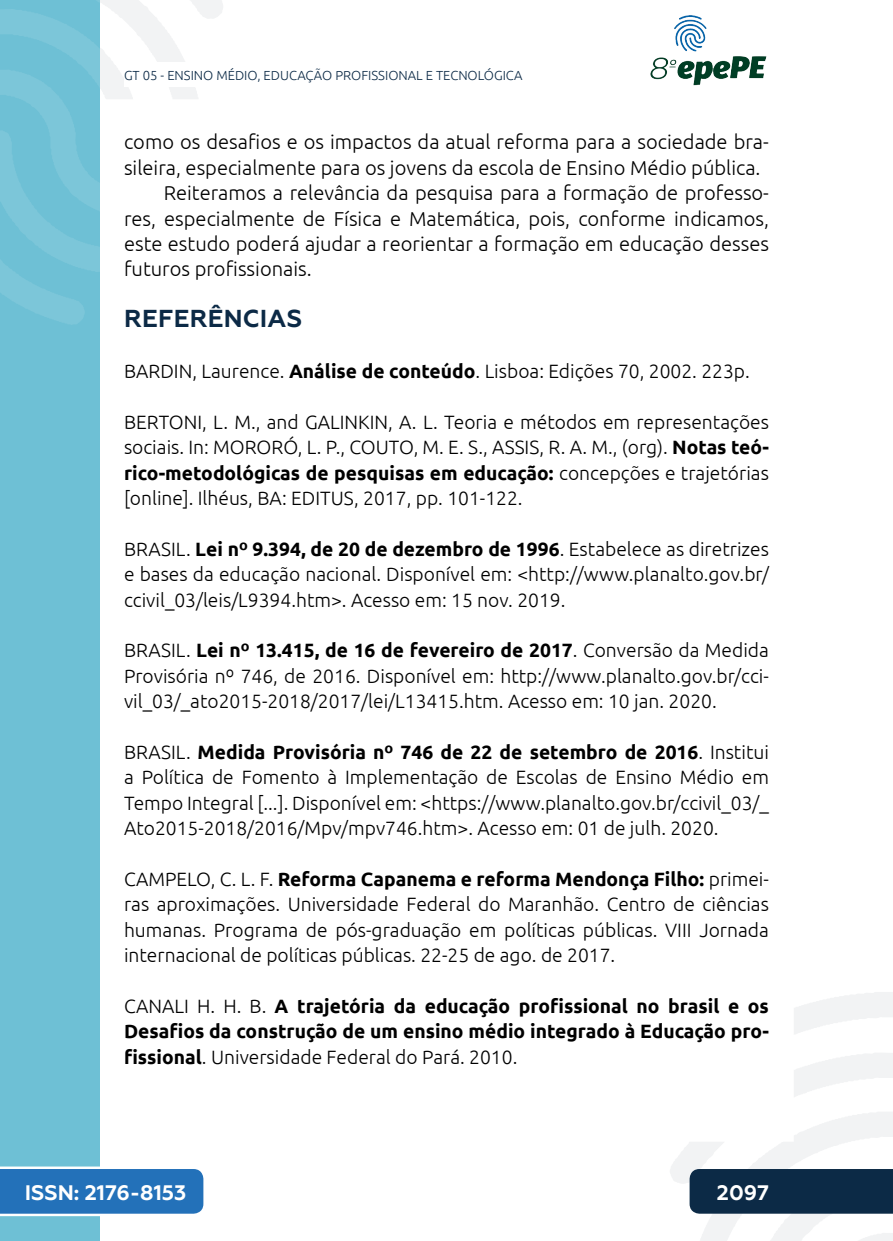
<style>
.page{position:relative;width:893px;height:1241px;background:#fff}
.page>*{position:absolute;margin:0;border:0;box-sizing:border-box;transform-origin:0 0}
._3_SUBTÍTULO{font:700 24.5px "Geometria";letter-spacing:.01em;color:#0c2a46}
.t1{font:700 21px "Geometria";color:#fff}
._5_CORPO{font:300 20.12px/25.4px "Ubuntu";color:#000}
._11_REFERENCIAS{font:300 19.25px/25.4px "Ubuntu";color:#000;text-align:justify}
._11_REFERENCIAS-2{font:700 19.25px/25.4px "Ubuntu";color:#000;text-align:justify}
.t2{font:300 13.12px "Ubuntu";color:#0c2a46}
.s1{font-weight:700}
.s2{font-weight:300}
</style>
<div class="page">
<svg style="left:670px;top:992px;width:223px;height:248px"></svg>
<svg style="left:99px;top:0;width:124px;height:324px"></svg>
<img style="left:650px;top:15px;width:117px;height:71px">
<div style="left:0;top:0;width:99px;height:1240px;background:#6ec0d5"></div>
<svg style="left:0;top:0;width:99px;height:325px"></svg>
<svg style="left:0;top:1166px;width:203px;height:49px;background:#367dbf"></svg>
<div style="left:690px;top:1168px;width:203px;height:45px;background:#0c2a46"></div>
<div style="left:124px;top:62px;width:516px;height:25px;background:#fff"></div>
<p class="t2" style="left:124px;top:67px;width:400px">GT 05 - ENSINO MÉDIO, EDUCAÇÃO PROFISSIONAL E TECNOLÓGICA</p>
<p class="_5_CORPO" style="left:124px;top:129px;width:646px">como os desafios e os impactos da atual reforma para a sociedade bra&shy;sileira, especialmente para os jovens da escola de Ensino Médio pública.</p>
<p class="_5_CORPO" style="left:124px;top:180px;width:646px;text-align:justify;text-indent:40px">Reiteramos a relevância da pesquisa para a formação de professo&shy;res, especialmente de Física e Matemática, pois, conforme indicamos, este estudo poderá ajudar a reorientar a formação em educação desses futuros profissionais.</p>
<p class="_3_SUBTÍTULO" style="left:124px;top:304px;width:179px">REFERÊNCIAS</p>
<p class="_11_REFERENCIAS" style="left:124px;top:358px;width:627px">BARDIN, Laurence. <span class="s1">Análise de conteúdo</span>. Lisboa: Edições 70, 2002. 223p.</p>
<p class="_11_REFERENCIAS" style="left:124px;top:408px;width:646px">BERTONI, L. M., and GALINKIN, A. L. Teoria e métodos em representações sociais. In: MORORÓ, L. P., COUTO, M. E. S., ASSIS, R. A. M., (org). <span class="s1">Notas teó&shy;rico-metodológicas de pesquisas em educação:</span> concepções e trajetórias [online]. Ilhéus, BA: EDITUS, 2017, pp. 101-122.</p>
<p class="_11_REFERENCIAS" style="left:124px;top:535px;width:646px">BRASIL. <span class="s1">Lei nº 9.394, de 20 de dezembro de 1996</span>. Estabelece as diretrizes e bases da educação nacional. Disponível em: &lt;http://www.planalto.gov.br/ ccivil_03/leis/L9394.htm&gt;. Acesso em: 15 nov. 2019.</p>
<p class="_11_REFERENCIAS" style="left:124px;top:637px;width:646px">BRASIL. <span class="s1">Lei nº 13.415, de 16 de fevereiro de 2017</span>. Conversão da Medida Provisória nº 746, de 2016. Disponível em: http://www.planalto.gov.br/cci&shy;vil_03/_ato2015-2018/2017/lei/L13415.htm. Acesso em: 10 jan. 2020.</p>
<p class="_11_REFERENCIAS" style="left:124px;top:738px;width:646px">BRASIL. <span class="s1">Medida Provisória nº 746 de 22 de setembro de 2016</span>. Institui a Política de Fomento à Implementação de Escolas de Ensino Médio em Tempo Integral [...]. Disponível em: &lt;https://www.planalto.gov.br/ccivil_03/_ Ato2015-2018/2016/Mpv/mpv746.htm&gt;. Acesso em: 01 de julh. 2020.</p>
<p class="_11_REFERENCIAS" style="left:124px;top:865px;width:646px">CAMPELO, C. L. F. <span class="s1">Reforma Capanema e reforma Mendonça Filho:</span> primei&shy;ras aproximações. Universidade Federal do Maranhão. Centro de ciências humanas. Programa de pós-graduação em políticas públicas. VIII Jornada internacional de políticas públicas. 22-25 de ago. de 2017.</p>
<p class="_11_REFERENCIAS-2" style="left:124px;top:992px;width:646px"><span class="s2">CANALI H. H. B.</span> A trajetória da educação profissional no brasil e os Desafios da construção de um ensino médio integrado à Educação pro&shy;fissional<span class="s2">. Universidade Federal do Pará. 2010.</span></p>
<p class="t1" style="left:25px;top:1179px;width:163px">ISSN: 2176-8153</p>
<p class="t1" style="left:717px;top:1179px;width:54px">2097</p>
</div>
